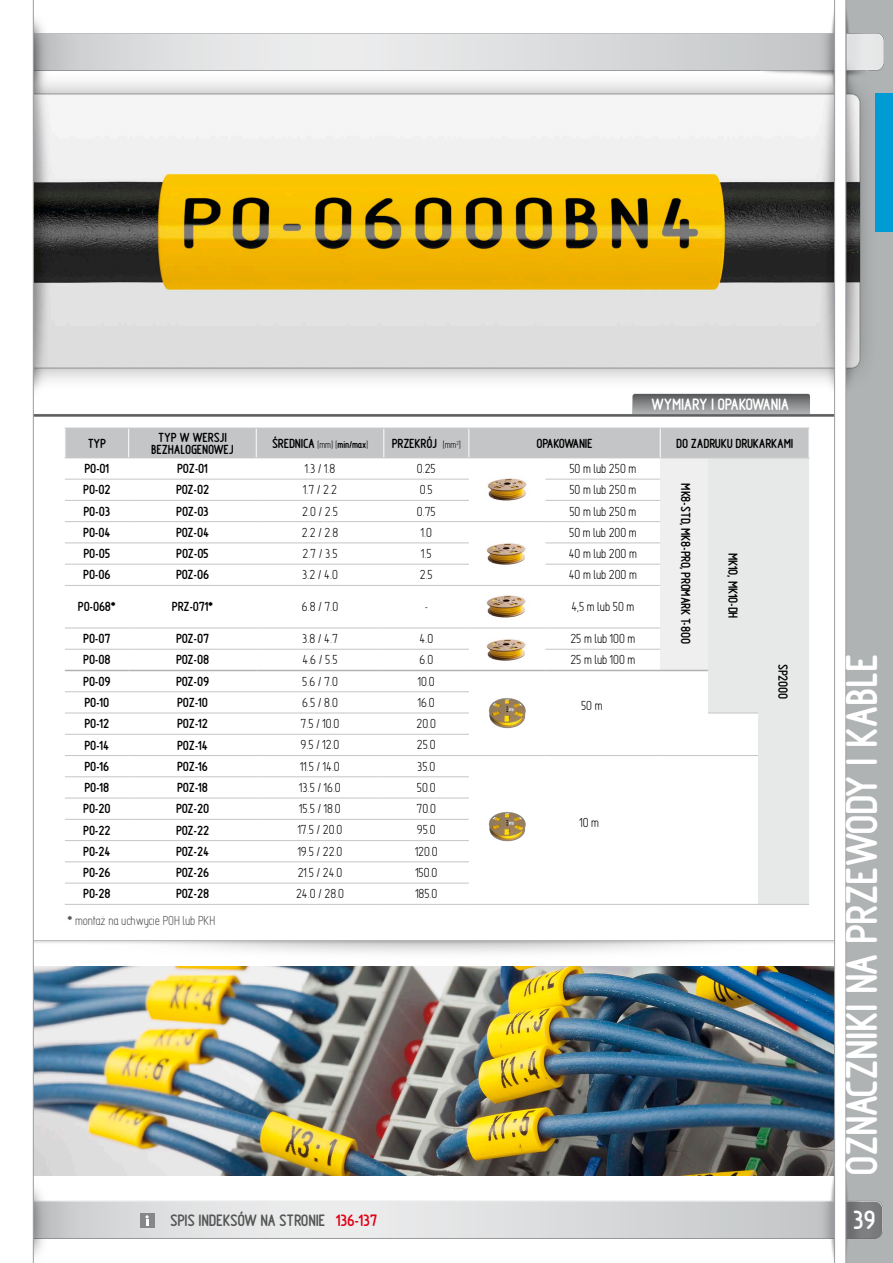
<style>
.page{position:relative;width:893px;height:1263px;background:#fff}
.page>*{position:absolute;margin:0;border:0;box-sizing:border-box;transform-origin:0 0}
.margin{font:700 40.5px "Techniczne EFN";color:#fff}
.t1{font:700 24px "Techniczne EFN";color:#fff}
.t2{font:700 15px "Techniczne EFN";color:#555656}
.t3{font:700 15px "Techniczne EFN";color:#fff}
.t4{font:700 12px/12px "Techniczne EFN";color:#000;text-align:center}
.t5{font:12px "Techniczne EFN";color:#000}
.table_note{font:12px "Techniczne EFN";color:#555656}
.s1{font-weight:400;font-size:9px}
.s2{font-size:9px}
.s3{font-weight:700}
.s4{color:#e20014}
</style>
<div class="page">
<div style="left:846px;top:0;width:47px;height:1263px;background:#b0b3b4"></div>
<img style="left:34px;top:1175px;width:849px;height:84px">
<img style="left:34px;top:408px;width:800px;height:9px">
<img style="left:34px;top:966px;width:800px;height:209px">
<img style="left:34px;top:7px;width:859px;height:401px">
<svg style="left:834px;top:0;width:12px;height:1263px"></svg>
<svg style="left:32px;top:0;width:2px;height:1263px;background:#c8c9cb"></svg>
<div style="left:140px;top:1213px;width:14px;height:15px;background:#868788"></div>
<svg style="left:145px;top:1215px;width:4px;height:11px"></svg>
<hr style="left:65px;top:904px;width:64px;height:1px;background:#c4c5c7">
<hr style="left:129px;top:904px;width:127px;height:1px;background:#c4c5c7">
<hr style="left:256px;top:904px;width:128px;height:1px;background:#c4c5c7">
<hr style="left:384px;top:904px;width:85px;height:1px;background:#c4c5c7">
<hr style="left:469px;top:904px;width:76px;height:1px;background:#c4c5c7">
<hr style="left:545px;top:904px;width:115px;height:1px;background:#c4c5c7">
<hr style="left:708px;top:904px;width:50px;height:1px;background:#c4c5c7">
<hr style="left:758px;top:904px;width:51px;height:1px;background:#c4c5c7">
<hr style="left:660px;top:904px;width:48px;height:1px;background:#c4c5c7">
<svg style="left:65px;top:428px;width:745px;height:476px"></svg>
<hr style="left:708px;top:713px;width:50px;height:1px;background:#c4c5c7">
<hr style="left:708px;top:755px;width:50px;height:1px;background:#c4c5c7">
<p class="t3" style="left:651px;top:395px;width:139px">WYMIARY I OPAKOWANIA</p>
<p class="t4" style="left:88px;top:437px;width:20px">TYP</p>
<p class="t4" style="left:151px;top:431px;width:84px">TYP W WERSJI<br>BEZHALOGENOWEJ</p>
<p class="t4" style="left:272px;top:437px;width:98px">ŚREDNICA <span class="s1">[mm] [</span><span class="s2">min/max</span><span class="s1">]</span></p>
<p class="t4" style="left:392px;top:437px;width:70px">PRZEKRÓJ <span class="s1">[mm</span><sup>2</sup><span class="s1">]</span></p>
<p class="t4" style="left:536px;top:437px;width:58px">OPAKOWANIE</p>
<p class="t4" style="left:676px;top:437px;width:118px">DO ZADRUKU DRUKARKAMI</p>
<p class="t4" style="left:85px;top:462px;width:26px">PO-01</p>
<p class="t4" style="left:177px;top:462px;width:32px">POZ-01</p>
<p class="t5" style="left:305px;top:461px;width:32px">1.3 / 1.8</p>
<p class="t5" style="left:417px;top:461px;width:20px">0.25</p>
<p class="t5" style="left:569px;top:461px;width:68px">50 m lub 250 m</p>
<p class="t4" style="left:83px;top:484px;width:28px">PO-02</p>
<p class="t4" style="left:176px;top:484px;width:34px">POZ-02</p>
<p class="t5" style="left:303px;top:483px;width:35px">1.7 / 2.2</p>
<p class="t5" style="left:420px;top:483px;width:14px">0.5</p>
<p class="t5" style="left:569px;top:483px;width:68px">50 m lub 250 m</p>
<p class="t4" style="left:84px;top:505px;width:28px">PO-03</p>
<p class="t4" style="left:176px;top:505px;width:34px">POZ-03</p>
<p class="t5" style="left:302px;top:504px;width:37px">2.0 / 2.5</p>
<p class="t5" style="left:417px;top:504px;width:20px">0.75</p>
<p class="t5" style="left:569px;top:504px;width:68px">50 m lub 250 m</p>
<p class="t4" style="left:83px;top:526px;width:28px">PO-04</p>
<p class="t4" style="left:176px;top:526px;width:34px">POZ-04</p>
<p class="t5" style="left:302px;top:525px;width:38px">2.2 / 2.8</p>
<p class="t5" style="left:421px;top:525px;width:13px">1.0</p>
<p class="t5" style="left:569px;top:525px;width:69px">50 m lub 200 m</p>
<p class="t4" style="left:84px;top:547px;width:28px">PO-05</p>
<p class="t4" style="left:176px;top:547px;width:34px">POZ-05</p>
<p class="t5" style="left:303px;top:546px;width:36px">2.7 / 3.5</p>
<p class="t5" style="left:421px;top:546px;width:12px">1.5</p>
<p class="t5" style="left:569px;top:546px;width:70px">40 m lub 200 m</p>
<p class="t4" style="left:83px;top:569px;width:28px">PO-06</p>
<p class="t4" style="left:176px;top:569px;width:34px">POZ-06</p>
<p class="t5" style="left:302px;top:568px;width:37px">3.2 / 4.0</p>
<p class="t5" style="left:420px;top:568px;width:14px">2.5</p>
<p class="t5" style="left:569px;top:568px;width:70px">40 m lub 200 m</p>
<p class="t4" style="left:78px;top:601px;width:39px">PO-068*</p>
<p class="t4" style="left:172px;top:601px;width:42px">PRZ-071*</p>
<p class="t5" style="left:302px;top:599px;width:38px">6.8 / 7.0</p>
<p class="t5" style="left:425px;top:599px;width:5px">-</p>
<p class="t5" style="left:571px;top:599px;width:64px">4,5 m lub 50 m</p>
<p class="t4" style="left:83px;top:633px;width:28px">PO-07</p>
<p class="t4" style="left:176px;top:633px;width:34px">POZ-07</p>
<p class="t5" style="left:302px;top:631px;width:37px">3.8 / 4.7</p>
<p class="t5" style="left:420px;top:631px;width:15px">4.0</p>
<p class="t5" style="left:570px;top:631px;width:66px">25 m lub 100 m</p>
<p class="t4" style="left:83px;top:654px;width:28px">PO-08</p>
<p class="t4" style="left:176px;top:654px;width:34px">POZ-08</p>
<p class="t5" style="left:303px;top:653px;width:36px">4.6 / 5.5</p>
<p class="t5" style="left:420px;top:653px;width:15px">6.0</p>
<p class="t5" style="left:570px;top:653px;width:66px">25 m lub 100 m</p>
<p class="t4" style="left:83px;top:675px;width:28px">PO-09</p>
<p class="t4" style="left:176px;top:675px;width:34px">POZ-09</p>
<p class="t5" style="left:302px;top:674px;width:37px">5.6 / 7.0</p>
<p class="t5" style="left:418px;top:674px;width:18px">10.0</p>
<p class="t5" style="left:581px;top:699px;width:23px">50 m</p>
<p class="t4" style="left:692px;top:483px;width:162px;rotate:90deg">MK8-STD, MK8-PRO, PROMARK T-800</p>
<p class="t4" style="left:739px;top:553px;width:67px;rotate:90deg">MK10, MK10-DH</p>
<p class="t4" style="left:789px;top:664px;width:37px;rotate:90deg">SP2000</p>
<p class="t4" style="left:85px;top:696px;width:26px">PO-10</p>
<p class="t4" style="left:177px;top:696px;width:32px">POZ-10</p>
<p class="t5" style="left:302px;top:695px;width:37px">6.5 / 8.0</p>
<p class="t5" style="left:418px;top:695px;width:18px">16.0</p>
<p class="t4" style="left:85px;top:718px;width:26px">PO-12</p>
<p class="t4" style="left:177px;top:718px;width:32px">POZ-12</p>
<p class="t5" style="left:301px;top:716px;width:40px">7.5 / 10.0</p>
<p class="t5" style="left:417px;top:716px;width:21px">20.0</p>
<p class="t4" style="left:85px;top:739px;width:26px">PO-14</p>
<p class="t4" style="left:177px;top:739px;width:32px">POZ-14</p>
<p class="t5" style="left:301px;top:738px;width:40px">9.5 / 12.0</p>
<p class="t5" style="left:417px;top:738px;width:20px">25.0</p>
<p class="t4" style="left:85px;top:760px;width:26px">PO-16</p>
<p class="t4" style="left:177px;top:760px;width:32px">POZ-16</p>
<p class="t5" style="left:300px;top:759px;width:41px">11.5 / 14.0</p>
<p class="t5" style="left:417px;top:759px;width:20px">35.0</p>
<p class="t4" style="left:85px;top:781px;width:26px">PO-18</p>
<p class="t4" style="left:177px;top:781px;width:32px">POZ-18</p>
<p class="t5" style="left:299px;top:780px;width:43px">13.5 / 16.0</p>
<p class="t5" style="left:417px;top:780px;width:20px">50.0</p>
<p class="t4" style="left:83px;top:803px;width:28px">PO-20</p>
<p class="t4" style="left:176px;top:803px;width:34px">POZ-20</p>
<p class="t5" style="left:299px;top:801px;width:43px">15.5 / 18.0</p>
<p class="t5" style="left:417px;top:801px;width:21px">70.0</p>
<p class="t4" style="left:83px;top:824px;width:28px">PO-22</p>
<p class="t4" style="left:176px;top:824px;width:34px">POZ-22</p>
<p class="t5" style="left:298px;top:823px;width:46px">17.5 / 20.0</p>
<p class="t5" style="left:417px;top:823px;width:20px">95.0</p>
<p class="t4" style="left:83px;top:845px;width:28px">PO-24</p>
<p class="t4" style="left:176px;top:845px;width:34px">POZ-24</p>
<p class="t5" style="left:298px;top:844px;width:46px">19.5 / 22.0</p>
<p class="t5" style="left:415px;top:844px;width:24px">120.0</p>
<p class="t4" style="left:83px;top:866px;width:28px">PO-26</p>
<p class="t4" style="left:176px;top:866px;width:34px">POZ-26</p>
<p class="t5" style="left:298px;top:865px;width:46px">21.5 / 24.0</p>
<p class="t5" style="left:415px;top:865px;width:24px">150.0</p>
<p class="t4" style="left:83px;top:888px;width:28px">PO-28</p>
<p class="t4" style="left:176px;top:888px;width:34px">POZ-28</p>
<p class="t5" style="left:296px;top:886px;width:49px">24.0 / 28.0</p>
<p class="t5" style="left:415px;top:886px;width:24px">185.0</p>
<p class="table_note" style="left:67px;top:913px;width:149px"><span class="s3">*</span> montaż na uchwycie POH lub PKH</p>
<p class="t5" style="left:579px;top:816px;width:21px">10 m</p>
<p class="margin" style="left:837px;top:1176px;width:523px;rotate:-90deg">OZNACZNIKI NA PRZEWODY I KABLE</p>
<p class="t2" style="left:170px;top:1211px;width:209px">SPIS INDEKSÓW NA STRONIE <span class="s4">136-137</span></p>
<h2 class="t1" style="left:853px;top:1205px;width:24px">39</h2>
</div>
